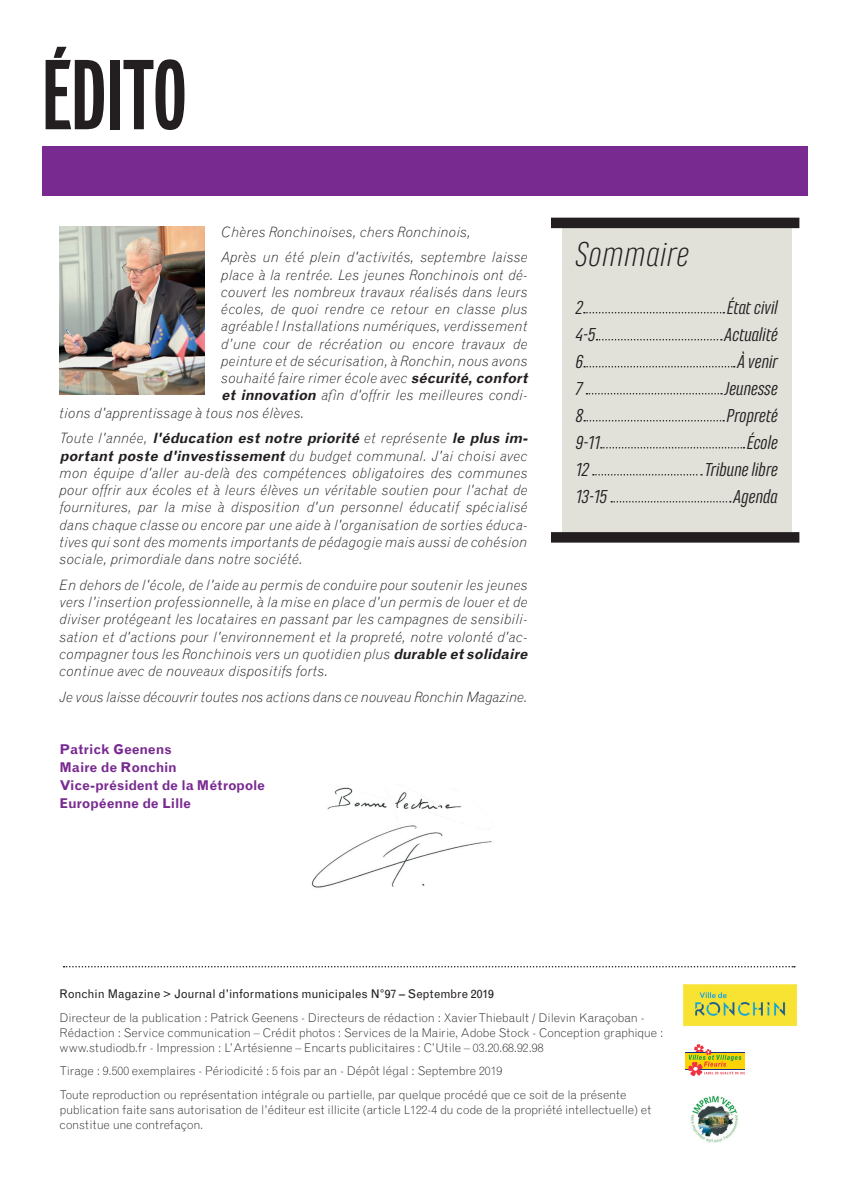
<style>
.page{position:relative;width:851px;height:1191px;background:#fff}
.page>*{position:absolute;margin:0;border:0;box-sizing:border-box;transform-origin:0 0}
.t1{font:700 extra-condensed 90px "Vonnes";color:#231f20}
.t2{font:italic 300 36px "Marianina FY";color:#231f20}
.t3{font:italic 19.5px "Marianina FY";letter-spacing:-.02em;color:#231f20}
.t4{font:italic 300 14.25px/17.2px "Grotesque MT Std";color:#231f20}
.t5{font:italic 300 14.25px "Grotesque MT Std";letter-spacing:-.02em;color:#231f20}
.t6{font:700 13.5px/18px "Grotesque";letter-spacing:-.015em;color:#792a91}
.t7{font:300 12px/15px "Grotesque";letter-spacing:-.01em;color:#231f20}
.t8{font:12px "Grotesque";letter-spacing:-.005em;color:#231f20}
.s1{font-weight:700}
</style>
<div class="page">
<svg style="left:63px;top:966px;width:731px;height:1px"></svg>
<div style="left:43px;top:146px;width:765px;height:49px;background:#792a91"></div>
<img style="left:683px;top:984px;width:114px;height:42px">
<div style="left:685px;top:1052px;width:59px;height:18px;background:#fed304"></div>
<svg style="left:687px;top:1044px;width:57px;height:32px"></svg>
<img style="left:691px;top:1096px;width:47px;height:47px">
<img style="left:311px;top:787px;width:181px;height:101px">
<div style="left:561px;top:218px;width:230px;height:319px;background:#e1e1da"></div>
<svg style="left:583px;top:312px;width:141px;height:1px"></svg>
<svg style="left:596px;top:339px;width:125px;height:1px"></svg>
<svg style="left:584px;top:366px;width:150px;height:1px"></svg>
<svg style="left:586px;top:393px;width:136px;height:1px"></svg>
<svg style="left:584px;top:420px;width:140px;height:1px"></svg>
<svg style="left:600px;top:447px;width:144px;height:1px"></svg>
<svg style="left:592px;top:474px;width:109px;height:1px"></svg>
<svg style="left:611px;top:501px;width:119px;height:1px"></svg>
<div style="left:551px;top:218px;width:248px;height:10px;background:#231f20"></div>
<div style="left:551px;top:532px;width:248px;height:10px;background:#231f20"></div>
<img style="left:60px;top:226px;width:144px;height:169px">
<h1 class="t1" style="left:43px;top:44px;width:145px">ÉDITO</h1>
<p class="t4" style="left:221px;top:218px;width:308px;line-height:25.8px">Chères Ronchinoises, chers Ronchinois,<br>Après un été plein d'activités, septembre laisse</p>
<p class="t4" style="left:221px;top:266px;width:308px">place à la rentrée. Les jeunes Ronchinois ont dé-</p>
<p class="t4" style="left:221px;top:283px;width:308px">couvert les nombreux travaux réalisés dans leurs</p>
<p class="t4" style="left:221px;top:300px;width:308px">écoles, de quoi rendre ce retour en classe plus</p>
<p class="t4" style="left:221px;top:318px;width:308px">agréable ! Installations numériques, verdissement</p>
<p class="t4" style="left:221px;top:335px;width:308px">d’une cour de récréation ou encore travaux de</p>
<p class="t4" style="left:221px;top:352px;width:308px">peinture et de sécurisation, à Ronchin, nous avons</p>
<p class="t4" style="left:221px;top:369px;width:311px">souhaité faire rimer école avec <span class="s1">sécurité,confort</span></p>
<p class="t4" style="left:221px;top:386px;width:308px"><span class="s1">et innovation</span> afin d'offrir les meilleures condi-</p>
<p class="t4" style="left:60px;top:404px;width:246px">tions d'apprentissage à tous nos élèves.</p>
<p class="t4" style="left:60px;top:429px;width:473px">To u t e l 'a n n é e, <span class="s1">l'éducation est notre priorité</span> e t rep ré s e n t e <span class="s1">le plus im&shy;portant poste d'investissement</span> du budget communal. J'ai choisi avec mon équipe d'aller au-delà des compétences obligatoires des communes pour offrir aux écoles et à leurs élèves un véritable soutien pour l'achat de fournitures, par la mise à disposition d'un personnel éducatif spécialisé dans chaque classe ou encore par une aide à l'organisation de sorties éduca&shy;tives qui sont des moments importants de pédagogie mais aussi de cohésion sociale, primordiale dans notre société.</p>
<p class="t4" style="left:60px;top:576px;width:473px">En dehors de l'école, de l'aide au permis de conduire pour soutenir les jeunes vers l'insertion professionnelle, à la mise en place d'un permis de louer et de diviser protégeant les locataires en passant par les campagnes de sensibili&shy;sation et d'actions pour l'environnement et la propreté, notre volonté d'ac&shy;compagner tous les Ronchinois vers un quotidien plus <span class="s1">durable etsolidaire </span>continue avec de nouveaux dispositifs forts.</p>
<p class="t5" style="left:60px;top:688px;width:469px">Je vous laisse découvrir toutes nos actions dans ce nouveau Ronchin Magazine.</p>
<p class="t6" style="left:60px;top:740px;width:207px">Patrick Geenens<br>Maire de Ronchin<br>Vice-président de la Métropole<br>Européenne de Lille</p>
<h2 class="t2" style="left:575px;top:235px;width:116px">Sommaire</h2>
<h3 class="t3" style="left:575px;top:297px;width:9px">2</h3>
<h3 class="t3" style="left:727px;top:297px;width:53px">État civil</h3>
<h3 class="t3" style="left:575px;top:324px;width:22px">4-5</h3>
<h3 class="t3" style="left:724px;top:324px;width:55px">Actualité</h3>
<h3 class="t3" style="left:575px;top:351px;width:9px">6</h3>
<h3 class="t3" style="left:737px;top:351px;width:42px">À venir</h3>
<h3 class="t3" style="left:575px;top:378px;width:9px">7</h3>
<h3 class="t3" style="left:724px;top:378px;width:55px">Jeunesse</h3>
<h3 class="t3" style="left:575px;top:405px;width:9px">8</h3>
<h3 class="t3" style="left:726px;top:405px;width:53px">Propreté</h3>
<h3 class="t3" style="left:575px;top:432px;width:26px">9-11</h3>
<h3 class="t3" style="left:747px;top:432px;width:33px">École</h3>
<h3 class="t3" style="left:575px;top:459px;width:15px">12</h3>
<h3 class="t3" style="left:704px;top:459px;width:75px">Tribune libre</h3>
<h3 class="t3" style="left:575px;top:486px;width:34px">13-15</h3>
<h3 class="t3" style="left:733px;top:486px;width:46px">Agenda</h3>
<p class="t8" style="left:60px;top:986px;width:436px">Ronchin Magazine &gt; Journal d'informations municipales N°97 – Septembre 2019</p>
<p class="t7" style="left:60px;top:1009px;width:605px">Directeur de la publication : Patrick Geenens - Directeurs de rédaction : Xavier Thiebault / Dilevin Karaçoban -<br>Rédaction : Service communication – Crédit photos : Services de la Mairie, Adobe Stock - Conception graphique : www.studiodb.fr - Impression : L’Artésienne – Encarts publicitaires : C’Utile – 03.20.68.92.98</p>
<p class="t7" style="left:60px;top:1059px;width:568px;line-height:23.5px">Tirage : 9.500 exemplaires - Périodicité : 5 fois par an - Dépôt légal : Septembre 2019<br>Toute reproduction ou représentation intégrale ou partielle, par quelque procédé que ce soit de la présente</p>
<p class="t7" style="left:60px;top:1101px;width:593px">publication faite sans autorisation de l'éditeur est illicite (article L122-4 du code de la propriété intellectuelle) et constitue une contrefaçon.</p>
</div>
